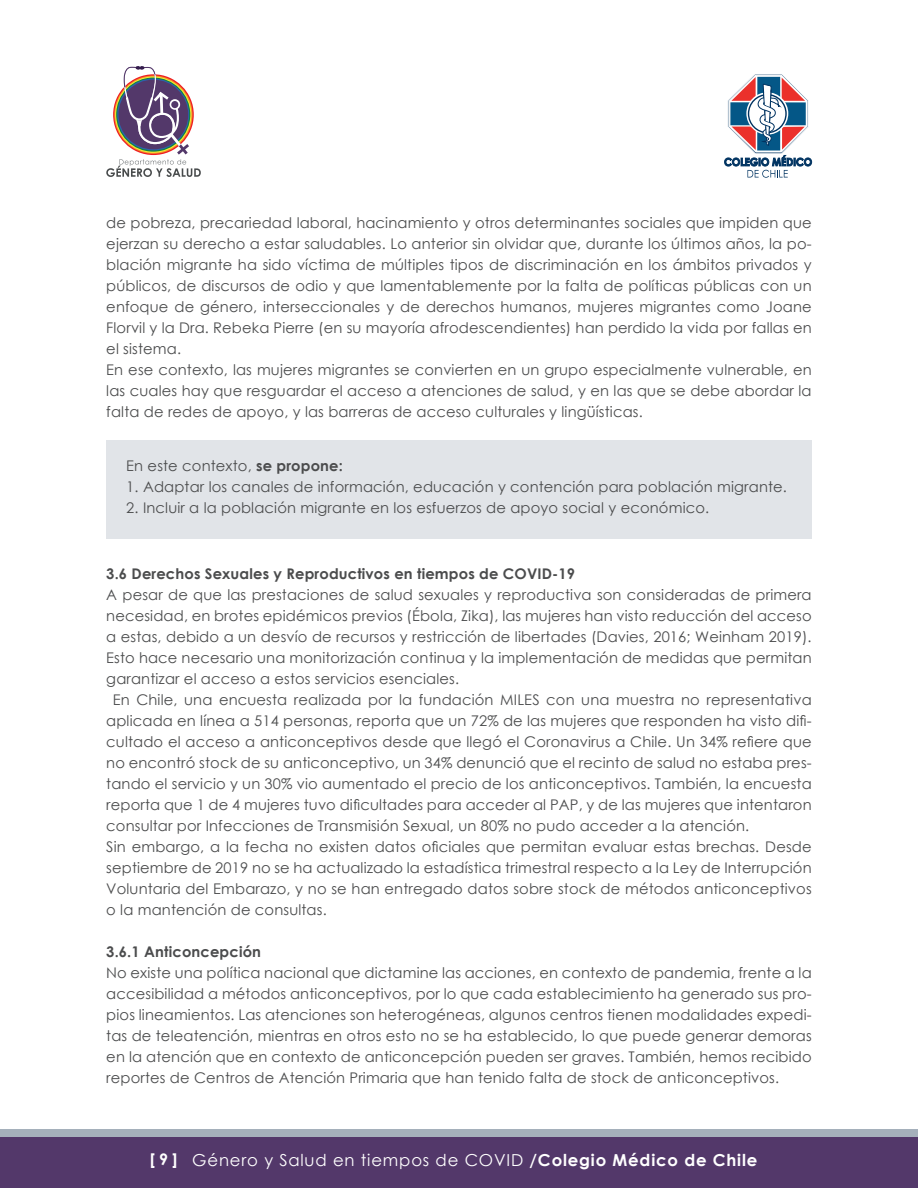
<style>
.page{position:relative;width:918px;height:1188px;background:#fff}
.page>*{position:absolute;margin:0;border:0;box-sizing:border-box;transform-origin:0 0}
.t1{font:16.5px "Century Gothic";letter-spacing:.05em;color:#fff}
.Estilo_de_párrafo_1{font:14.7px/21px "Century Gothic";letter-spacing:.01em;color:#4b4c4d;text-align:justify}
.Estilo_de_párrafo_1-2{font:700 14.7px "Century Gothic";letter-spacing:.01em;color:#4b4c4d}
.s1{font-weight:700}
.s2{font-weight:700;font-size:15.9px}
</style>
<div class="page">
<div style="left:0;top:1130px;width:918px;height:13px;background:#a5b0bb"></div>
<div style="left:0;top:1137px;width:918px;height:51px;background:#53386a"></div>
<svg style="left:724px;top:74px;width:88px;height:104px"></svg>
<svg style="left:106px;top:66px;width:95px;height:111px"></svg>
<div style="left:106px;top:441px;width:706px;height:98px;background:#e1e4e8"></div>
<p class="Estilo_de_párrafo_1" style="left:106px;top:212px;width:707px">de pobreza, precariedad laboral, hacinamiento y otros determinantes sociales que impiden que ejerzan su derecho a estar saludables. Lo anterior sin olvidar que, durante los últimos años, la po&shy;blación migrante ha sido víctima de múltiples tipos de discriminación en los ámbitos privados y públicos, de discursos de odio y que lamentablemente por la falta de políticas públicas con un enfoque de género, interseccionales y de derechos humanos, mujeres migrantes como Joane Florvil y la Dra. Rebeka Pierre (en su mayoría afrodescendientes) han perdido la vida por fallas en el sistema.</p>
<p class="Estilo_de_párrafo_1" style="left:106px;top:359px;width:707px">En ese contexto, las mujeres migrantes se convierten en un grupo especialmente vulnerable, en las cuales hay que resguardar el acceso a atenciones de salud, y en las que se debe abordar la falta de redes de apoyo, y las barreras de acceso culturales y lingüísticas.</p>
<p class="Estilo_de_párrafo_1" style="left:126px;top:455px;width:218px">En este contexto, <span class="s1">se propone:</span></p>
<p class="Estilo_de_párrafo_1" style="left:126px;top:476px;width:662px">1. Adaptar los canales de información, educación y contención para población migrante.</p>
<p class="Estilo_de_párrafo_1" style="left:126px;top:497px;width:584px">2. Incluir a la población migrante en los esfuerzos de apoyo social y económico.</p>
<p class="Estilo_de_párrafo_1-2" style="left:106px;top:562px;width:470px">3.6 Derechos Sexuales y Reproductivos en tiempos de COVID-19</p>
<p class="Estilo_de_párrafo_1" style="left:106px;top:584px;width:707px">A pesar de que las prestaciones de salud sexuales y reproductiva son consideradas de primera necesidad, en brotes epidémicos previos (Ébola, Zika), las mujeres han visto reducción del acceso a estas, debido a un desvío de recursos y restricción de libertades (Davies, 2016; Weinham 2019).<br>Esto hace necesario una monitorización continua y la implementación de medidas que permitan garantizar el acceso a estos servicios esenciales.</p>
<p class="Estilo_de_párrafo_1" style="left:106px;top:689px;width:707px;text-indent:6px">En Chile, una encuesta realizada por la fundación MILES con una muestra no representativa aplicada en línea a 514 personas, reporta que un 72% de las mujeres que responden ha visto difi&shy;cultado el acceso a anticonceptivos desde que llegó el Coronavirus a Chile. Un 34% refiere que no encontró stock de su anticonceptivo, un 34% denunció que el recinto de salud no estaba pres&shy;tando el servicio y un 30% vio aumentado el precio de los anticonceptivos. También, la encuesta reporta que 1 de 4 mujeres tuvo dificultades para acceder al PAP, y de las mujeres que intentaron consultar por Infecciones de Transmisión Sexual, un 80% no pudo acceder a la atención.</p>
<p class="Estilo_de_párrafo_1" style="left:106px;top:836px;width:707px">Sin embargo, a la fecha no existen datos oficiales que permitan evaluar estas brechas. Desde septiembre de 2019 no se ha actualizado la estadística trimestral respecto a la Ley de Interrupción Voluntaria del Embarazo, y no se han entregado datos sobre stock de métodos anticonceptivos o la mantención de consultas.</p>
<p class="Estilo_de_párrafo_1-2" style="left:106px;top:940px;width:156px">3.6.1 Anticoncepción</p>
<p class="Estilo_de_párrafo_1" style="left:106px;top:962px;width:707px">No existe una política nacional que dictamine las acciones, en contexto de pandemia, frente a la accesibilidad a métodos anticonceptivos, por lo que cada establecimiento ha generado sus pro&shy;pios lineamientos. Las atenciones son heterogéneas, algunos centros tienen modalidades expedi&shy;tas de teleatención, mientras en otros esto no se ha establecido, lo que puede generar demoras en la atención que en contexto de anticoncepción pueden ser graves. También, hemos recibido reportes de Centros de Atención Primaria que han tenido falta de stock de anticonceptivos.</p>
<p class="t1" style="left:150px;top:1148px;width:609px"><span class="s2">[ 9 ]</span> Género y Salud en tiempos de COVID <span class="s1">/Colegio Médico de Chile</span></p>
</div>
